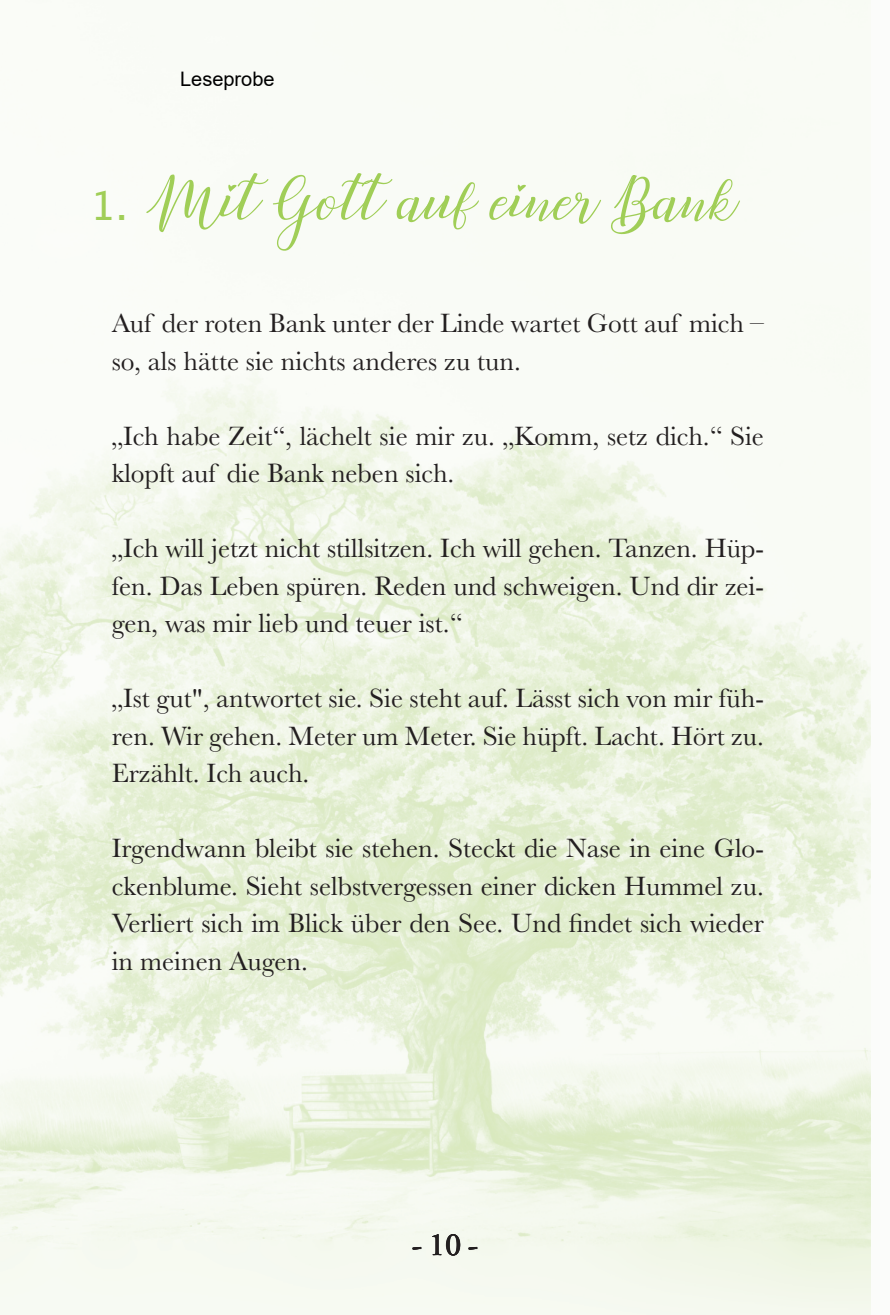
<style>
.page{position:relative;width:890px;height:1315px;background:#fbfcfa}
.page>*{position:absolute;margin:0;border:0;box-sizing:border-box;transform-origin:0 0}
.t1{font:40px "Lucida Grande";color:#a0ce57}
.t2{font:32.5px "Adobe Garamond Pro";color:#231f20}
.t3{font:27.5px/37.5px "Baskerville";color:#231f20;text-align:justify}
.t4{font:20px "Arial";color:#000}
</style>
<div class="page">
<img style="left:0;top:184px;width:870px;height:1131px">
<svg style="left:146px;top:173px;width:333px;height:78px"></svg>
<svg style="left:489px;top:185px;width:112px;height:39px"></svg>
<svg style="left:611px;top:175px;width:129px;height:59px"></svg>
<h1 class="t1" style="left:90px;top:188px;width:39px">1.</h1>
<p class="t4" style="left:180px;top:65px;width:96px">Leseprobe</p>
<p class="t3" style="left:112px;top:304px;width:653px">Auf der roten Bank unter der Linde wartet Gott auf mich – so, als hätte sie nichts anderes zu tun.</p>
<p class="t3" style="left:112px;top:417px;width:653px">„Ich habe Zeit“, lächelt sie mir zu. „Komm, setz dich.“ Sie klopft auf die Bank neben sich.</p>
<p class="t3" style="left:112px;top:529px;width:653px">„Ich will jetzt nicht stillsitzen. Ich will gehen. Tanzen. Hüp‐ fen. Das Leben spüren. Reden und schweigen. Und dir zei‐ gen, was mir lieb und teuer ist.“</p>
<p class="t3" style="left:112px;top:679px;width:653px">„Ist gut", antwortet sie. Sie steht auf. Lässt sich von mir füh‐ ren. Wir gehen. Meter um Meter. Sie hüpft. Lacht. Hört zu.<br>Erzählt. Ich auch.</p>
<p class="t3" style="left:112px;top:829px;width:653px">Irgendwann bleibt sie stehen. Steckt die Nase in eine Glo‐ ckenblume. Sieht selbstvergessen einer dicken Hummel zu.<br>Verliert sich im Blick über den See. Und findet sich wieder in meinen Augen.</p>
<p class="t2" style="left:412px;top:1231px;width:68px">-10-</p>
</div>
